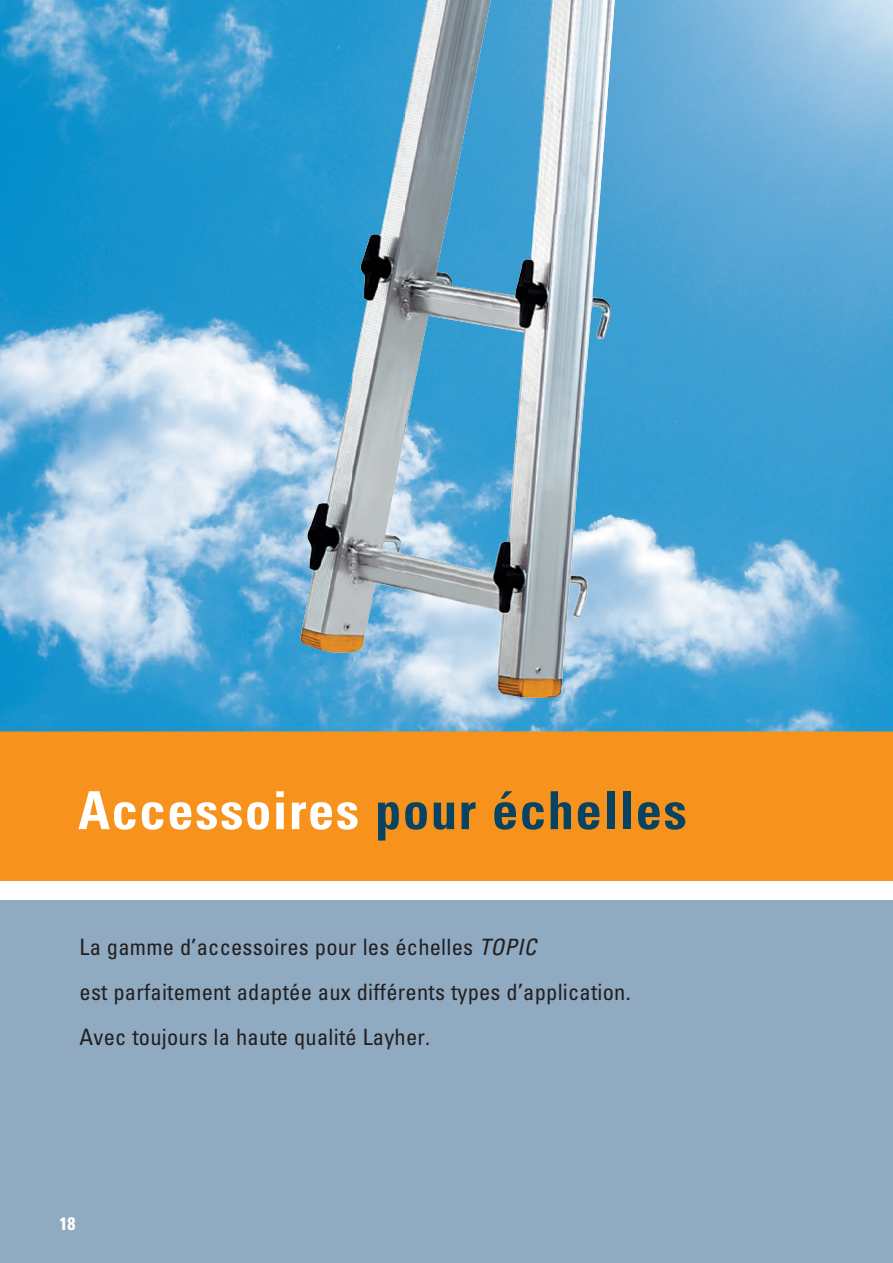
<style>
.page{position:relative;width:893px;height:1263px;background:#fff}
.page>*{position:absolute;margin:0;border:0;box-sizing:border-box;transform-origin:0 0}
.t1{font:700 condensed 52.5px "Univers";letter-spacing:.03em;color:#084461}
.t2{font:condensed 22.5px/45px "Univers";letter-spacing:.01em;color:#231f20}
.t3{font:700 condensed 18px "Univers";color:#fff}
.s1{color:#fff}
.s2{font-style:italic}
</style>
<div class="page">
<div style="left:0;top:899px;width:893px;height:364px;background:#8faac1"></div>
<div style="left:0;top:731px;width:893px;height:150px;background:#f7931d"></div>
<img style="left:0;top:0;width:893px;height:731px">
<img style="left:404px;top:0;width:211px;height:215px">
<img style="left:352px;top:112px;width:53px;height:540px">
<img style="left:404px;top:214px;width:54px;height:222px">
<img style="left:510px;top:214px;width:100px;height:484px">
<img style="left:457px;top:287px;width:53px;height:43px">
<img style="left:300px;top:375px;width:52px;height:278px">
<img style="left:457px;top:507px;width:53px;height:188px">
<img style="left:404px;top:554px;width:54px;height:48px">
<h1 class="t1" style="left:78px;top:778px;width:610px"><span class="s1">Accessoires</span> pour échelles</h1>
<p class="t2" style="left:80px;top:924px;width:553px">La gamme d’accessoires pour les échelles <span class="s2">TOPIC<br></span>est parfaitement adaptée aux différents types d’application.<br>Avec toujours la haute qualité Layher.</p>
<p class="t3" style="left:60px;top:1212px;width:17px">18</p>
</div>
